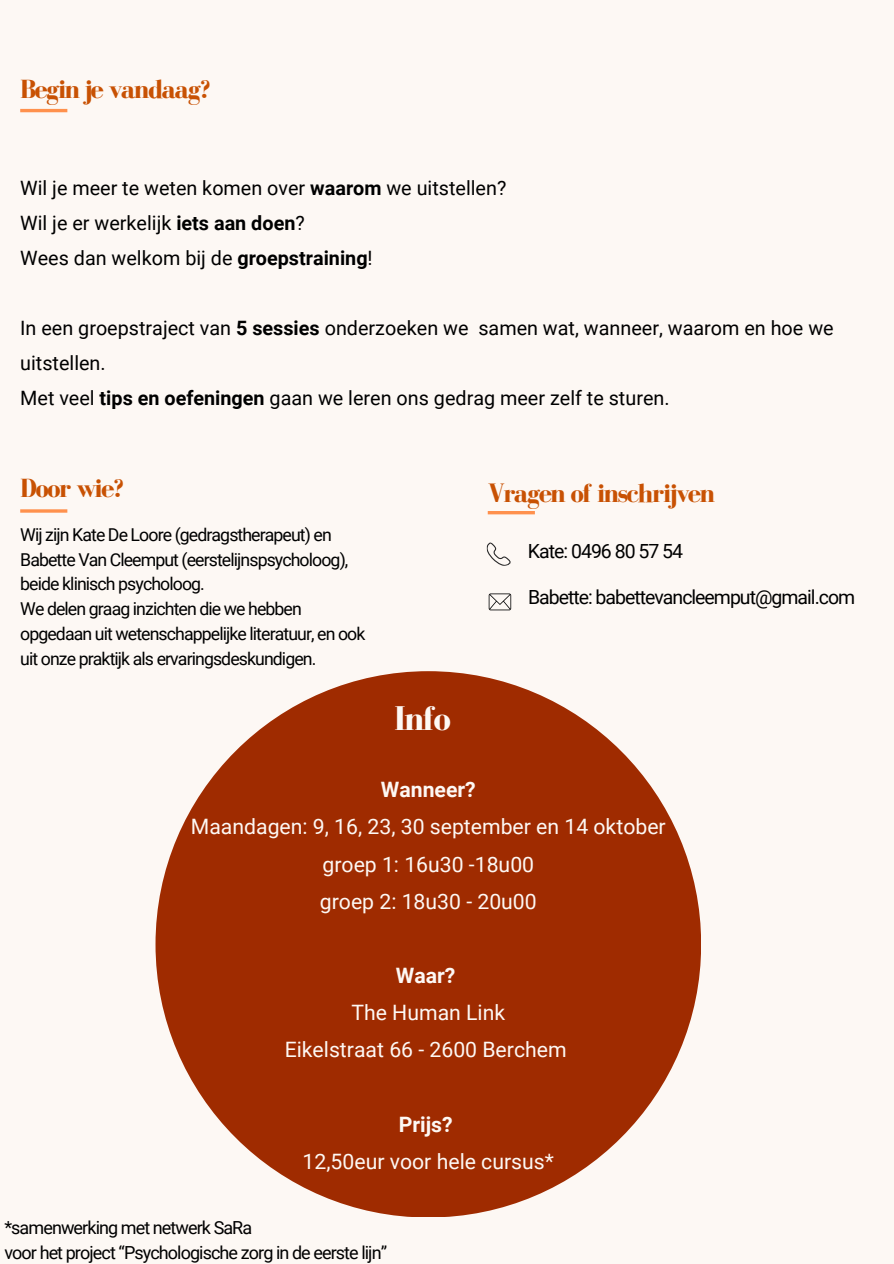
<style>
.page{position:relative;width:894px;height:1264px;background:#fff}
.page>*{position:absolute;margin:0;border:0;box-sizing:border-box;transform-origin:0 0}
.t1{font:700 35.25px "Bodoni FLF";color:#fdf8f4}
.t2{font:700 27px "Bodoni FLF";letter-spacing:-.05em;color:#c85103}
.t3{font:21.15px/37.2px "Roboto";color:#fdf8f4;text-align:center}
.t4{font:19.8px/34.8px "Roboto";color:#000}
.t5{font:19.5px "Roboto";letter-spacing:-.05em;color:#000}
.t6{font:18px "Roboto";letter-spacing:-.05em;color:#000}
.t7{font:17.7px/24.8px "Roboto";letter-spacing:-.05em;color:#000}
.s1{font-weight:700}
</style>
<div class="page">
<div style="left:0;top:0;width:893px;height:1263px;background:#fdf8f4"></div>
<div style="left:155px;top:671px;width:546px;height:545px;background:#9f2b00;border-radius:50%"></div>
<svg style="left:488px;top:593px;width:23px;height:17px"></svg>
<svg style="left:486px;top:542px;width:25px;height:24px"></svg>
<hr style="left:20px;top:509px;width:47px;height:3px;background:#ff914d">
<hr style="left:487px;top:511px;width:47px;height:3px;background:#ff914d">
<hr style="left:20px;top:109px;width:47px;height:3px;background:#ff914d">
<h3 class="t2" style="left:20px;top:75px;width:192px">Begin je vandaag?</h3>
<h2 class="t4" style="left:20px;top:171px;width:487px">Wil je meer te weten komen over <span class="s1">waarom</span> we uitstellen?<br>Wil je er werkelijk <span class="s1">iets aan doen</span>?<br>Wees dan welkom bij de <span class="s1">groepstraining</span>!</h2>
<h3 class="t4" style="left:20px;top:310px;width:814px">In een groepstraject van <span class="s1">5 sessies</span> onderzoeken we samen wat, wanneer, waarom en hoe we uitstellen.<br>Met veel <span class="s1">tips en oefeningen</span> gaan we leren ons gedrag meer zelf te sturen.</h3>
<p class="t2" style="left:20px;top:473px;width:105px">Door wie?</p>
<h1 class="t7" style="left:20px;top:522px;width:313px">Wij zijn Kate De Loore (gedragstherapeut) en</h1>
<h3 class="t7" style="left:20px;top:547px;width:329px">Babette Van Cleemput (eerstelijnspsycholoog), beide klinisch psycholoog.</h3>
<h3 class="t7" style="left:20px;top:596px;width:346px">We delen graag inzichten die we hebben opgedaan uit wetenschappelijke literatuur, en ook uit onze praktijk als ervaringsdeskundigen.</h3>
<h3 class="t1" style="left:394px;top:699px;width:58px">Info</h3>
<p class="t2" style="left:487px;top:478px;width:229px">Vragen of inschrijven</p>
<p class="t5" style="left:528px;top:540px;width:157px">Kate: 0496 80 57 54</p>
<p class="t5" style="left:528px;top:585px;width:328px">Babette: babettevancleemput@gmail.com</p>
<h2 class="t3" style="left:191px;top:771px;width:476px"><span class="s1">Wanneer?<br></span>Maandagen: 9, 16, 23, 30 september en 14 oktober groep 1: 16u30 -18u00<br>groep 2: 18u30 - 20u00</h2>
<h2 class="t3" style="left:284px;top:957px;width:283px"><span class="s1">Waar?<br></span>The Human Link<br>Eikelstraat 66 - 2600 Berchem</h2>
<p class="t3" style="left:302px;top:1105px;width:253px"><span class="s1">Prijs?<br></span>12,50eur voor hele cursus*</p>
<p class="t6" style="left:4px;top:1216px;width:249px">*samenwerking met netwerk SaRa</p>
<p class="t6" style="left:4px;top:1241px;width:384px">voor het project “Psychologische zorg in de eerste lijn”</p>
</div>
